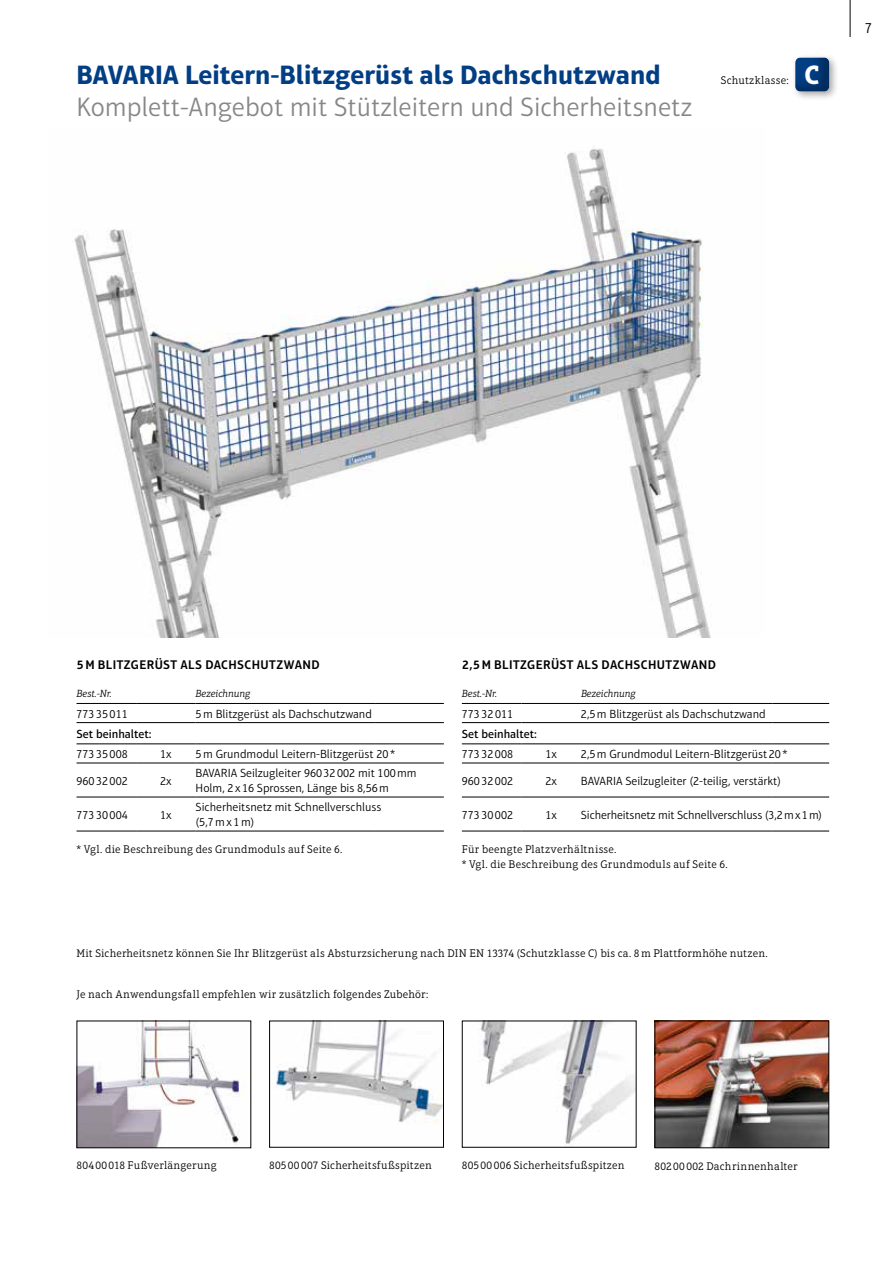
<style>
.page{position:relative;width:893px;height:1263px;background:#fff}
.page>*{position:absolute;margin:0;border:0;box-sizing:border-box;transform-origin:0 0}
.t1{font:300 27px "Aptifer Sans LT Pro";color:#878787}
.t2{font:700 27px "Aptifer Sans LT Pro";color:#023e84}
.t3{font:700 27px "Aptifer Slab LT Pro";color:#fff}
.t4{font:300 15px "Aptifer Sans LT Pro";color:#000}
.t5{font:600 12.75px "Aptifer Sans LT Pro";letter-spacing:.035em;color:#000}
.t6{font:300 12px/14.4px "Aptifer Sans LT Pro";color:#000}
.t7{font:500 12px "Aptifer Sans LT Pro";color:#000}
.t8{font:300 11.25px/15px "Aptifer Slab LT Pro";letter-spacing:.015em;color:#000}
.t9{font:italic 300 10.5px "Aptifer Slab LT Pro";letter-spacing:-.01em;color:#000}
</style>
<div class="page">
<hr style="left:850px;top:0;width:1px;height:37px;background:#000">
<img style="left:79px;top:1022px;width:165px;height:124px">
<img style="left:276px;top:1022px;width:166px;height:101px">
<div style="left:269px;top:1020px;width:175px;height:128px;border:1px solid #000"></div>
<img style="left:656px;top:1022px;width:171px;height:124px">
<div style="left:654px;top:1020px;width:175px;height:128px;border:1px solid #000"></div>
<img style="left:480px;top:1022px;width:154px;height:122px">
<div style="left:462px;top:1020px;width:174px;height:128px;border:1px solid #000"></div>
<img style="left:72px;top:148px;width:639px;height:490px">
<svg style="left:77px;top:723px;width:367px;height:108px"></svg>
<hr style="left:77px;top:722px;width:59px;height:1px;background:#000">
<hr style="left:136px;top:722px;width:60px;height:1px;background:#000">
<hr style="left:196px;top:722px;width:180px;height:1px;background:#000">
<hr style="left:376px;top:722px;width:68px;height:1px;background:#000">
<hr style="left:77px;top:744px;width:59px;height:1px;background:#000">
<hr style="left:77px;top:831px;width:59px;height:1px;background:#000">
<hr style="left:136px;top:744px;width:60px;height:1px;background:#000">
<hr style="left:136px;top:831px;width:60px;height:1px;background:#000">
<hr style="left:196px;top:744px;width:180px;height:1px;background:#000">
<hr style="left:376px;top:744px;width:68px;height:1px;background:#000">
<hr style="left:196px;top:831px;width:180px;height:1px;background:#000">
<hr style="left:376px;top:831px;width:68px;height:1px;background:#000">
<hr style="left:77px;top:763px;width:59px;height:1px;background:#000">
<hr style="left:136px;top:763px;width:60px;height:1px;background:#000">
<hr style="left:196px;top:763px;width:180px;height:1px;background:#000">
<hr style="left:376px;top:763px;width:68px;height:1px;background:#000">
<hr style="left:77px;top:797px;width:59px;height:1px;background:#000">
<hr style="left:136px;top:797px;width:60px;height:1px;background:#000">
<hr style="left:196px;top:797px;width:180px;height:1px;background:#000">
<hr style="left:376px;top:797px;width:68px;height:1px;background:#000">
<hr style="left:77px;top:703px;width:59px;height:1px;background:#000">
<hr style="left:136px;top:703px;width:60px;height:1px;background:#000">
<hr style="left:196px;top:703px;width:180px;height:1px;background:#000">
<hr style="left:376px;top:703px;width:68px;height:1px;background:#000">
<svg style="left:462px;top:723px;width:367px;height:108px"></svg>
<hr style="left:462px;top:722px;width:59px;height:1px;background:#000">
<hr style="left:521px;top:722px;width:60px;height:1px;background:#000">
<hr style="left:581px;top:722px;width:191px;height:1px;background:#000">
<hr style="left:772px;top:722px;width:57px;height:1px;background:#000">
<hr style="left:462px;top:744px;width:59px;height:1px;background:#000">
<hr style="left:462px;top:831px;width:59px;height:1px;background:#000">
<hr style="left:521px;top:744px;width:60px;height:1px;background:#000">
<hr style="left:521px;top:831px;width:60px;height:1px;background:#000">
<hr style="left:581px;top:744px;width:191px;height:1px;background:#000">
<hr style="left:772px;top:744px;width:57px;height:1px;background:#000">
<hr style="left:581px;top:831px;width:191px;height:1px;background:#000">
<hr style="left:772px;top:831px;width:57px;height:1px;background:#000">
<hr style="left:462px;top:763px;width:59px;height:1px;background:#000">
<hr style="left:521px;top:763px;width:60px;height:1px;background:#000">
<hr style="left:581px;top:763px;width:191px;height:1px;background:#000">
<hr style="left:772px;top:763px;width:57px;height:1px;background:#000">
<hr style="left:462px;top:797px;width:59px;height:1px;background:#000">
<hr style="left:521px;top:797px;width:60px;height:1px;background:#000">
<hr style="left:581px;top:797px;width:191px;height:1px;background:#000">
<hr style="left:772px;top:797px;width:57px;height:1px;background:#000">
<hr style="left:462px;top:703px;width:59px;height:1px;background:#000">
<hr style="left:521px;top:703px;width:60px;height:1px;background:#000">
<hr style="left:581px;top:703px;width:191px;height:1px;background:#000">
<hr style="left:772px;top:703px;width:57px;height:1px;background:#000">
<div style="left:791px;top:54px;width:48px;height:48px;background:#000;opacity:.35"></div>
<div style="left:792px;top:56px;width:38px;height:36px;background:#000;opacity:.3"></div>
<h1 class="t2" style="left:77px;top:59px;width:586px">BAVARIA Leitern-Blitzgerüst als Dachschutzwand</h1>
<h1 class="t1" style="left:77px;top:92px;width:617px">Komplett-Angebot mit Stützleitern und Sicherheitsnetz</h1>
<p class="t8" style="left:721px;top:73px;width:69px">Schutzklasse:</p>
<h1 class="t3" style="left:805px;top:58px;width:17px">C</h1>
<h2 class="t4" style="left:865px;top:19px;width:9px">7</h2>
<p class="t5" style="left:77px;top:657px;width:244px">5 M BLITZGERÜST ALS DACHSCHUTZWAND</p>
<p class="t9" style="left:77px;top:687px;width:37px">Best.-Nr.</p>
<p class="t9" style="left:196px;top:687px;width:56px">Bezeichnung</p>
<p class="t6" style="left:77px;top:706px;width:53px">77335011</p>
<p class="t6" style="left:196px;top:706px;width:178px">5m Blitzgerüst als Dachschutzwand</p>
<p class="t7" style="left:77px;top:727px;width:77px">Set beinhaltet:</p>
<p class="t6" style="left:77px;top:747px;width:53px">77335008</p>
<p class="t6" style="left:160px;top:747px;width:13px">1x</p>
<p class="t6" style="left:196px;top:747px;width:201px">5m Grundmodul Leitern-Blitzgerüst 20*</p>
<p class="t6" style="left:77px;top:773px;width:53px">96032002</p>
<p class="t6" style="left:160px;top:773px;width:13px">2x</p>
<p class="t6" style="left:196px;top:766px;width:223px">BAVARIA Seilzugleiter 96032002 mit 100mm<br>Holm, 2x16 Sprossen, Länge bis 8,56m</p>
<p class="t6" style="left:77px;top:807px;width:53px">77330004</p>
<p class="t6" style="left:160px;top:807px;width:13px">1x</p>
<p class="t6" style="left:196px;top:800px;width:187px">Sicherheitsnetz mit Schnellverschluss (5,7mx1m)</p>
<p class="t8" style="left:77px;top:842px;width:267px">* Vgl. die Beschreibung des Grundmoduls auf Seite 6.</p>
<p class="t5" style="left:462px;top:657px;width:255px">2,5 M BLITZGERÜST ALS DACHSCHUTZWAND</p>
<p class="t9" style="left:462px;top:687px;width:37px">Best.-Nr.</p>
<p class="t9" style="left:581px;top:687px;width:56px">Bezeichnung</p>
<p class="t6" style="left:462px;top:706px;width:53px">77332011</p>
<p class="t6" style="left:581px;top:706px;width:186px">2,5m Blitzgerüst als Dachschutzwand</p>
<p class="t7" style="left:462px;top:727px;width:77px">Set beinhaltet:</p>
<p class="t6" style="left:462px;top:747px;width:53px">77332008</p>
<p class="t6" style="left:545px;top:747px;width:13px">1x</p>
<p class="t6" style="left:581px;top:747px;width:208px">2,5m Grundmodul Leitern-Blitzgerüst20*</p>
<p class="t6" style="left:462px;top:773px;width:53px">96032002</p>
<p class="t6" style="left:545px;top:773px;width:13px">2x</p>
<p class="t6" style="left:581px;top:773px;width:202px">BAVARIA Seilzugleiter (2-teilig, verstärkt)</p>
<p class="t6" style="left:462px;top:807px;width:53px">77330002</p>
<p class="t6" style="left:545px;top:807px;width:13px">1x</p>
<p class="t6" style="left:581px;top:807px;width:243px">Sicherheitsnetz mit Schnellverschluss (3,2mx1m)</p>
<p class="t8" style="left:462px;top:842px;width:267px">Für beengte Platzverhältnisse.<br>* Vgl. die Beschreibung des Grundmoduls auf Seite 6.</p>
<p class="t8" style="left:77px;top:945px;width:693px">Mit Sicherheitsnetz können Sie Ihr Blitzgerüst als Absturzsicherung nach DIN EN 13374 (Schutzklasse C) bis ca. 8m Plattformhöhe nutzen.</p>
<p class="t8" style="left:77px;top:987px;width:353px">Je nach Anwendungsfall empfehlen wir zusätzlich folgendes Zubehör:</p>
<p class="t8" style="left:77px;top:1157px;width:142px">80400018 Fußverlängerung</p>
<p class="t8" style="left:269px;top:1158px;width:164px">80500007 Sicherheitsfußspitzen</p>
<p class="t8" style="left:462px;top:1158px;width:164px">80500006 Sicherheitsfußspitzen</p>
<p class="t8" style="left:654px;top:1158px;width:145px">80200002 Dachrinnenhalter</p>
</div>
